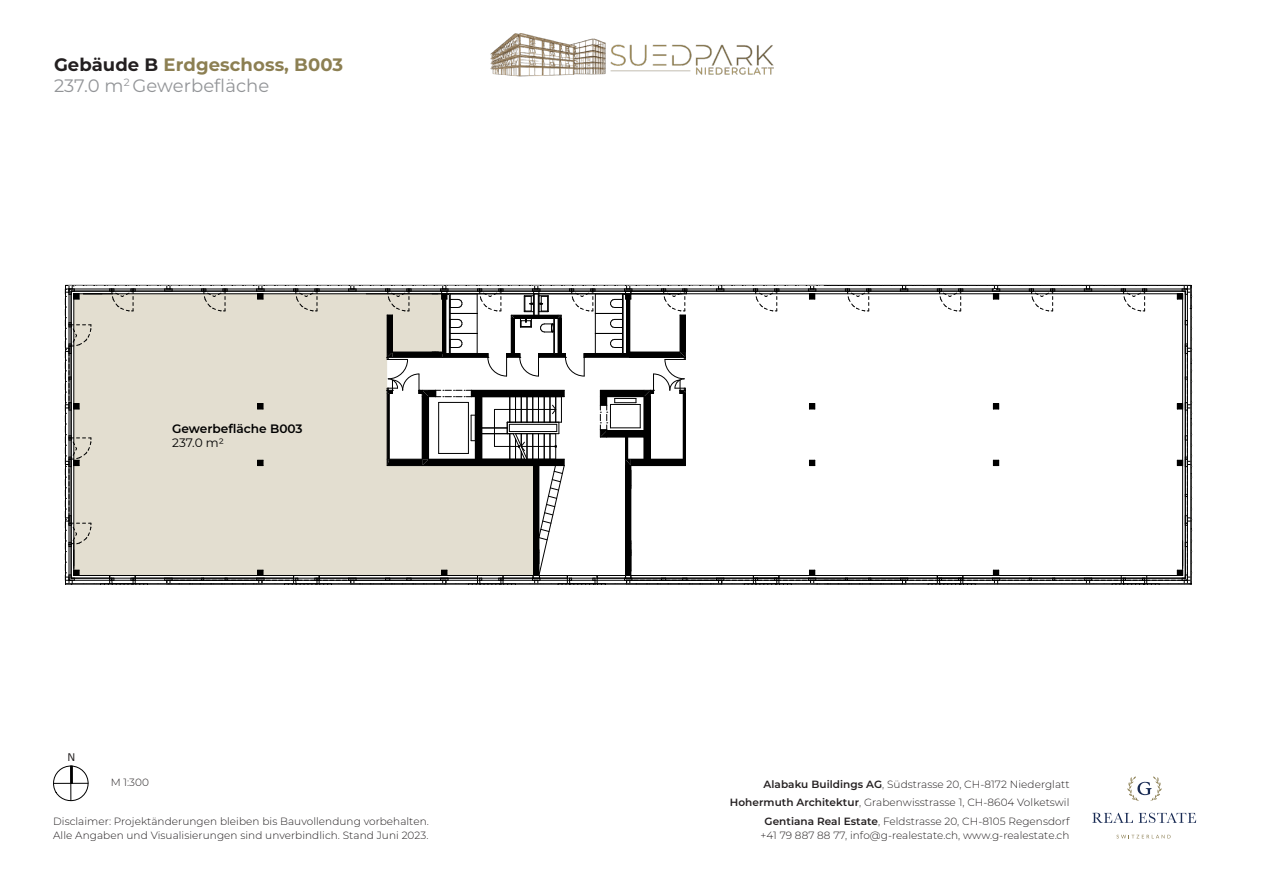
<style>
.page{position:relative;width:1263px;height:893px;background:#fff}
.page>*{position:absolute;margin:0;border:0;box-sizing:border-box;transform-origin:0 0}
.t1{font:18px/21px "Montserrat";letter-spacing:.005em;color:#939598}
.t2{font:600 12.15px "Montserrat";color:#000}
.t3{font:12.15px "Montserrat";color:#000}
.t4{font:300 10.5px/18.5px "Montserrat";letter-spacing:.005em;color:#231f20}
.t5{font:10.5px "Verdana";color:#231f20}
.s1{font-weight:700;color:#231f20}
.s2{font-weight:700;color:#8c7f52}
.s3{font-weight:600}
</style>
<div class="page">
<svg style="left:65px;top:285px;width:1127px;height:300px"></svg>
<svg style="left:74px;top:294px;width:459px;height:281px;background:#dad6cb"></svg>
<img style="left:490px;top:33px;width:284px;height:44px">
<svg style="left:53px;top:765px;width:36px;height:37px"></svg>
<hr style="left:53px;top:783px;width:35px;height:1px;background:#000">
<hr style="left:71px;top:766px;width:1px;height:35px;background:#000">
<svg style="left:1092px;top:813px;width:104px;height:10px"></svg>
<svg style="left:1116px;top:835px;width:54px;height:3px"></svg>
<svg style="left:1127px;top:776px;width:35px;height:25px"></svg>
<h1 class="t1" style="left:54px;top:54px;width:291px"><span class="s1">Gebäude B</span> <span class="s2">Erdgeschoss, B003<br></span>237.0 m<sup>2</sup> Gewerbefläche</h1>
<p class="t2" style="left:172px;top:420px;width:132px">Gewerbefläche B003</p>
<p class="t3" style="left:172px;top:434px;width:53px">237.0 m2</p>
<p class="t5" style="left:68px;top:751px;width:9px">N</p>
<p class="t4" style="left:111px;top:773px;width:40px">M 1:300</p>
<p class="t4" style="left:53px;top:813px;width:377px;line-height:14.2px">Disclaimer: Projektänderungen bleiben bis Bauvollendung vorbehalten.<br>Alle Angaben und Visualisierungen sind unverbindlich. Stand Juni 2023.</p>
<p class="t4" style="left:730px;top:774px;width:341px;text-align:right"><span class="s3">Alabaku Buildings AG</span>, Südstrasse 20, CH-8172 Niederglatt<br><span class="s3">Hohermuth Architektur</span>, Grabenwisstrasse 1, CH-8604 Volketswil<br><span class="s3">Gentiana Real Estate</span>, Feldstrasse 20, CH-8105 Regensdorf</p>
<p class="t4" style="left:760px;top:826px;width:311px">+41 79 887 88 77, info@g-realestate.ch, www.g-realestate.ch</p>
</div>
